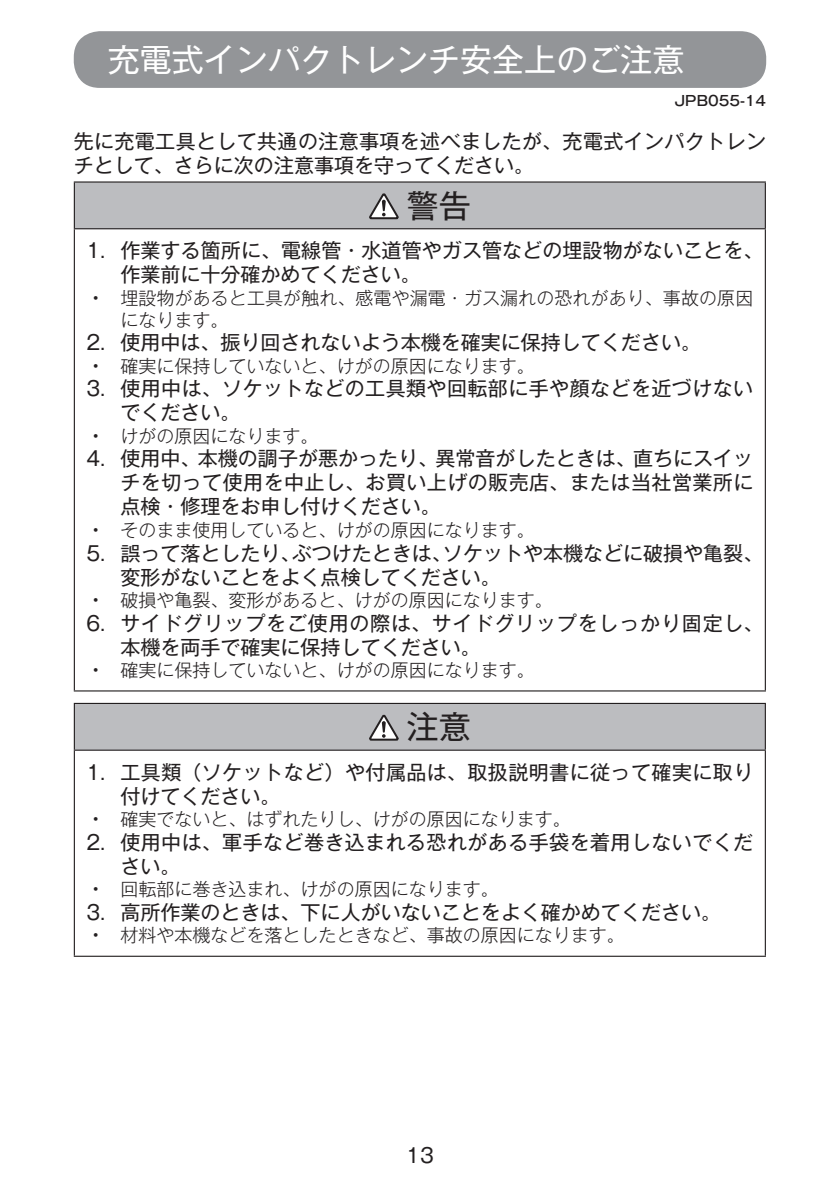
<style>
.page{position:relative;width:840px;height:1191px;background:#fff}
.page>*{position:absolute;margin:0;border:0;box-sizing:border-box;transform-origin:0 0}
.t1{font:32px "Gothic MB101 Pro";color:#fff}
.t2{font:32px "Gothic MB101 Pro";color:#231f20}
.t3{font:20px/24px "Gothic MB101 Pro";letter-spacing:.005em;color:#231f20}
.t4{font:20px/24px "Gothic MB101 Pro";letter-spacing:.04em;color:#231f20}
.t5{font:300 18px/22px "Gothic MB101 Pro";color:#231f20}
.t6{font:500 14px "Gothic MB101 Pro";color:#231f20}
.s1{font-weight:500}
</style>
<div class="page">
<div style="left:74px;top:31px;width:691px;height:57px;background:#939598;border-radius:26px"></div>
<div style="left:74px;top:182px;width:690px;height:47px;background:#bcbdc0"></div>
<hr style="left:74px;top:229px;width:1px;height:461px;background:#231f20">
<hr style="left:764px;top:229px;width:1px;height:461px;background:#231f20">
<hr style="left:74px;top:181px;width:691px;height:2px;background:#231f20">
<hr style="left:74px;top:183px;width:1px;height:45px;background:#231f20">
<hr style="left:764px;top:183px;width:1px;height:45px;background:#231f20">
<hr style="left:74px;top:228px;width:691px;height:1px;background:#231f20">
<hr style="left:74px;top:690px;width:691px;height:1px;background:#231f20">
<svg style="left:369px;top:193px;width:29px;height:26px"></svg>
<div style="left:74px;top:703px;width:690px;height:47px;background:#bcbdc0"></div>
<hr style="left:74px;top:750px;width:1px;height:205px;background:#231f20">
<hr style="left:764px;top:750px;width:1px;height:205px;background:#231f20">
<hr style="left:74px;top:703px;width:691px;height:1px;background:#231f20">
<hr style="left:74px;top:704px;width:1px;height:45px;background:#231f20">
<hr style="left:764px;top:704px;width:1px;height:45px;background:#231f20">
<hr style="left:74px;top:749px;width:691px;height:1px;background:#231f20">
<hr style="left:74px;top:955px;width:691px;height:1px;background:#231f20">
<svg style="left:369px;top:715px;width:29px;height:26px"></svg>
<h1 class="t1" style="left:108px;top:33px;width:578px">充電式インパクトレンチ安全上のご注意</h1>
<p class="t6" style="left:674px;top:89px;width:93px">JPB055-14</p>
<p class="t3" style="left:74px;top:127px;width:693px">先に充電工具として共通の注意事項を述べましたが、充電式インパクトレンチとして、さらに次の注意事項を守ってください。</p>
<h1 class="t2" style="left:406px;top:179px;width:65px">警告</h1>
<p class="t3" style="left:120px;top:236px;width:644px;text-indent:-34px">1. 作業する箇所に、電線管・水道管やガス管などの埋設物がないことを、作業前に十分確かめてください。</p>
<p class="t5" style="left:120px;top:284px;width:634px;text-indent:-28px"><span class="s1">•</span> 埋設物があると工具が触れ、感電や漏電・ガス漏れの恐れがあり、事故の原因になります。</p>
<p class="t3" style="left:86px;top:328px;width:616px">2. 使用中は、振り回されないよう本機を確実に保持してください。</p>
<p class="t5" style="left:92px;top:352px;width:444px"><span class="s1">•</span> 確実に保持していないと、けがの原因になります。</p>
<p class="t3" style="left:120px;top:374px;width:634px;text-indent:-34px">3. 使用中は、ソケットなどの工具類や回転部に手や顔などを近づけないでください。</p>
<p class="t5" style="left:92px;top:422px;width:228px"><span class="s1">•</span> けがの原因になります。</p>
<p class="t3" style="left:120px;top:444px;width:634px;text-align:justify;text-indent:-34px">4. 使用中、本機の調子が悪かったり、異常音がしたときは、直ちにスイッチを切って使用を中止し、お買い上げの販売店、または当社営業所に点検・修理をお申し付けください。</p>
<p class="t5" style="left:92px;top:516px;width:444px"><span class="s1">•</span> そのまま使用していると、けがの原因になります。</p>
<p class="t3" style="left:120px;top:538px;width:644px;text-indent:-34px">5. 誤って落としたり、ぶつけたときは、ソケットや本機などに破損や亀裂、変形がないことをよく点検してください。</p>
<p class="t5" style="left:92px;top:586px;width:462px"><span class="s1">•</span> 破損や亀裂、変形があると、けがの原因になります。</p>
<p class="t4" style="left:120px;top:608px;width:644px;text-indent:-34px">6. サイドグリップをご使用の際は、サイドグリップをしっかり固定し、本機を両手で確実に保持してください。</p>
<p class="t5" style="left:92px;top:656px;width:444px"><span class="s1">•</span> 確実に保持していないと、けがの原因になります。</p>
<h1 class="t2" style="left:406px;top:700px;width:65px">注意</h1>
<p class="t3" style="left:120px;top:757px;width:634px;text-indent:-34px">1. 工具類（ソケットなど）や付属品は、取扱説明書に従って確実に取り付けてください。</p>
<p class="t5" style="left:92px;top:805px;width:480px"><span class="s1">•</span> 確実でないと、はずれたりし、けがの原因になります。</p>
<p class="t3" style="left:120px;top:827px;width:634px;text-indent:-34px">2. 使用中は、軍手など巻き込まれる恐れがある手袋を着用しないでください。</p>
<p class="t5" style="left:92px;top:875px;width:408px"><span class="s1">•</span> 回転部に巻き込まれ、けがの原因になります。</p>
<p class="t3" style="left:86px;top:897px;width:636px">3. 高所作業のときは、下に人がいないことをよく確かめてください。</p>
<p class="t5" style="left:92px;top:921px;width:534px"><span class="s1">•</span> 材料や本機などを落としたときなど、事故の原因になります。</p>
<p class="t3" style="left:406px;top:1140px;width:29px">13</p>
</div>
